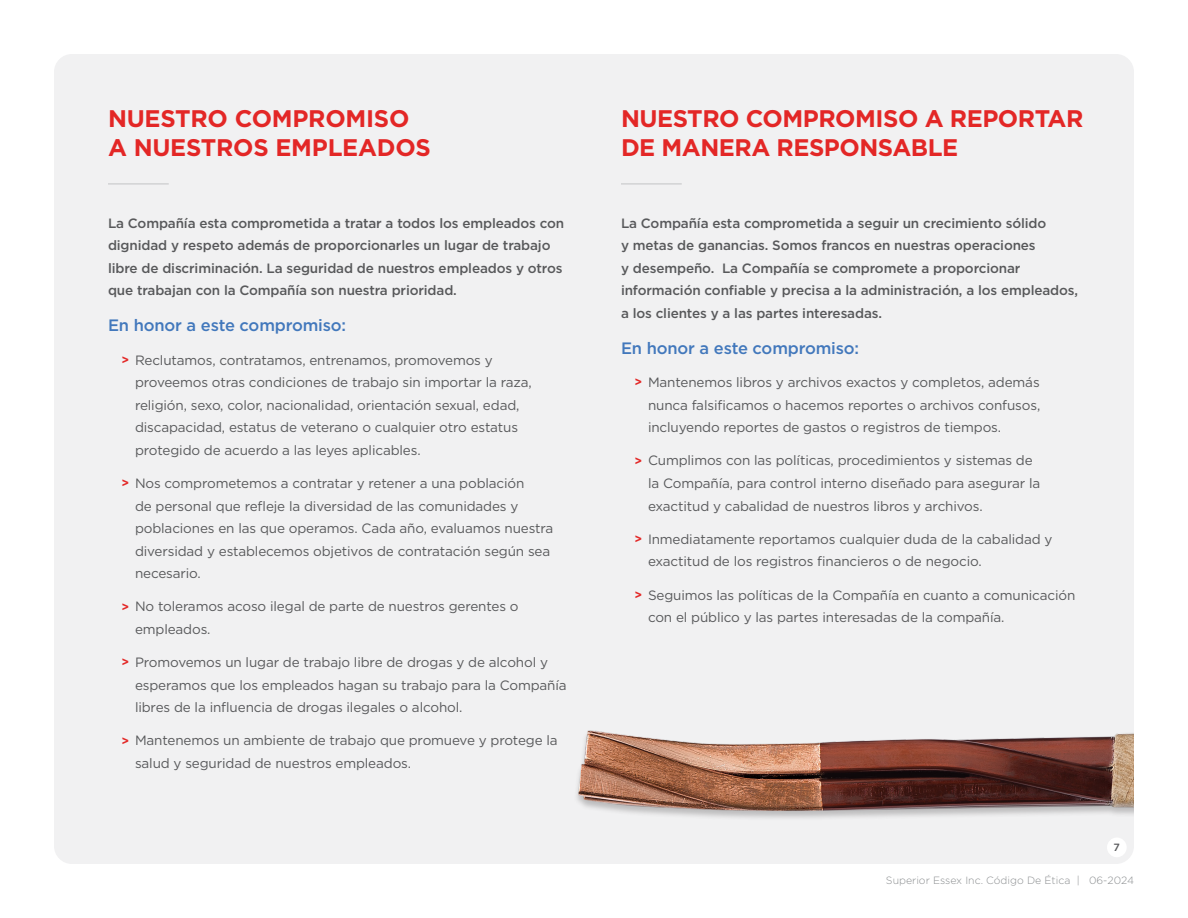
<style>
.page{position:relative;width:1188px;height:918px;background:#fff}
.page>*{position:absolute;margin:0;border:0;box-sizing:border-box;transform-origin:0 0}
.t1{font:700 24px/28.5px "Gotham";letter-spacing:-.02em;color:#e32726}
.t2{font:500 16.5px "Gotham";letter-spacing:-.01em;color:#4278bc}
.t3{font:13.5px/22.5px "Gotham";letter-spacing:-.01em;color:#58595b}
.t4{font:500 13.5px/22.5px "Gotham";letter-spacing:-.01em;color:#58595b}
.t5{font:300 10.5px "Gotham";color:#8b8e90}
.t6{font:500 10.5px "Gotham";color:#58595b}
.s1{font-weight:700;font-size:12px;color:#e32726}
</style>
<div class="page">
<div style="left:54px;top:54px;width:1080px;height:810px;background:#f1f1f2;border-radius:18px"></div>
<img style="left:577px;top:730px;width:557px;height:110px">
<hr style="left:108px;top:183px;width:61px;height:1px;background:#c7c8ca">
<hr style="left:621px;top:183px;width:61px;height:1px;background:#c7c8ca">
<div style="left:1107px;top:838px;width:20px;height:19px;background:#fff;border-radius:50%"></div>
<h1 class="t1" style="left:108px;top:104px;width:324px">NUESTRO COMPROMISO<br>A NUESTROS EMPLEADOS</h1>
<p class="t4" style="left:108px;top:212px;width:458px">La Compañía esta comprometida a tratar a todos los empleados con dignidad y respeto además de proporcionarles un lugar de trabajo libre de discriminación. La seguridad de nuestros empleados y otros que trabajan con la Compañía son nuestra prioridad.</p>
<p class="t2" style="left:108px;top:315px;width:240px">En honor a este compromiso:</p>
<p class="t3" style="left:135px;top:348px;width:398px;text-indent:-14px"><span class="s1">&gt;</span> Reclutamos, contratamos, entrenamos, promovemos y proveemos otras condiciones de trabajo sin importar la raza, religión, sexo, color, nacionalidad, orientación sexual, edad, discapacidad, estatus de veterano o cualquier otro estatus protegido de acuerdo a las leyes aplicables.</p>
<p class="t3" style="left:135px;top:472px;width:420px;text-indent:-14px"><span class="s1">&gt;</span> Nos comprometemos a contratar y retener a una población<br>de personal que refleje la diversidad de las comunidades y poblaciones en las que operamos. Cada año, evaluamos nuestra diversidad y establecemos objetivos de contratación según sea necesario.</p>
<p class="t3" style="left:135px;top:595px;width:385px;text-indent:-14px"><span class="s1">&gt;</span> No toleramos acoso ilegal de parte de nuestros gerentes o empleados.</p>
<p class="t3" style="left:135px;top:651px;width:433px;text-indent:-14px"><span class="s1">&gt;</span> Promovemos un lugar de trabajo libre de drogas y de alcohol y esperamos que los empleados hagan su trabajo para la Compañía libres de la influencia de drogas ilegales o alcohol.</p>
<p class="t3" style="left:135px;top:729px;width:424px;text-indent:-14px"><span class="s1">&gt;</span> Mantenemos un ambiente de trabajo que promueve y protege la salud y seguridad de nuestros empleados.</p>
<h1 class="t1" style="left:621px;top:104px;width:464px">NUESTRO COMPROMISO A REPORTAR<br>DE MANERA RESPONSABLE</h1>
<p class="t4" style="left:621px;top:212px;width:459px">La Compañía esta comprometida a seguir un crecimiento sólido<br>y metas de ganancias. Somos francos en nuestras operaciones<br>y desempeño. La Compañía se compromete a proporcionar información confiable y precisa a la administración, a los empleados, a los clientes y a las partes interesadas.</p>
<p class="t2" style="left:621px;top:337px;width:240px">En honor a este compromiso:</p>
<p class="t3" style="left:648px;top:371px;width:394px;text-align:justify;text-indent:-14px"><span class="s1">&gt;</span> Mantenemos libros y archivos exactos y completos, además nunca falsificamos o hacemos reportes o archivos confusos, incluyendo reportes de gastos o registros de tiempos.</p>
<p class="t3" style="left:648px;top:449px;width:394px;text-indent:-14px"><span class="s1">&gt;</span> Cumplimos con las políticas, procedimientos y sistemas de la Compañía, para control interno diseñado para asegurar la exactitud y cabalidad de nuestros libros y archivos.</p>
<p class="t3" style="left:648px;top:527px;width:406px;text-indent:-14px"><span class="s1">&gt;</span> Inmediatamente reportamos cualquier duda de la cabalidad y exactitud de los registros financieros o de negocio.</p>
<p class="t3" style="left:648px;top:583px;width:429px;text-indent:-14px"><span class="s1">&gt;</span> Seguimos las políticas de la Compañía en cuanto a comunicación con el público y las partes interesadas de la compañía.</p>
<p class="t6" style="left:1114px;top:840px;width:8px">7</p>
<p class="t5" style="left:886px;top:873px;width:250px">Superior Essex Inc. Código De Ética | 06-2024</p>
</div>
